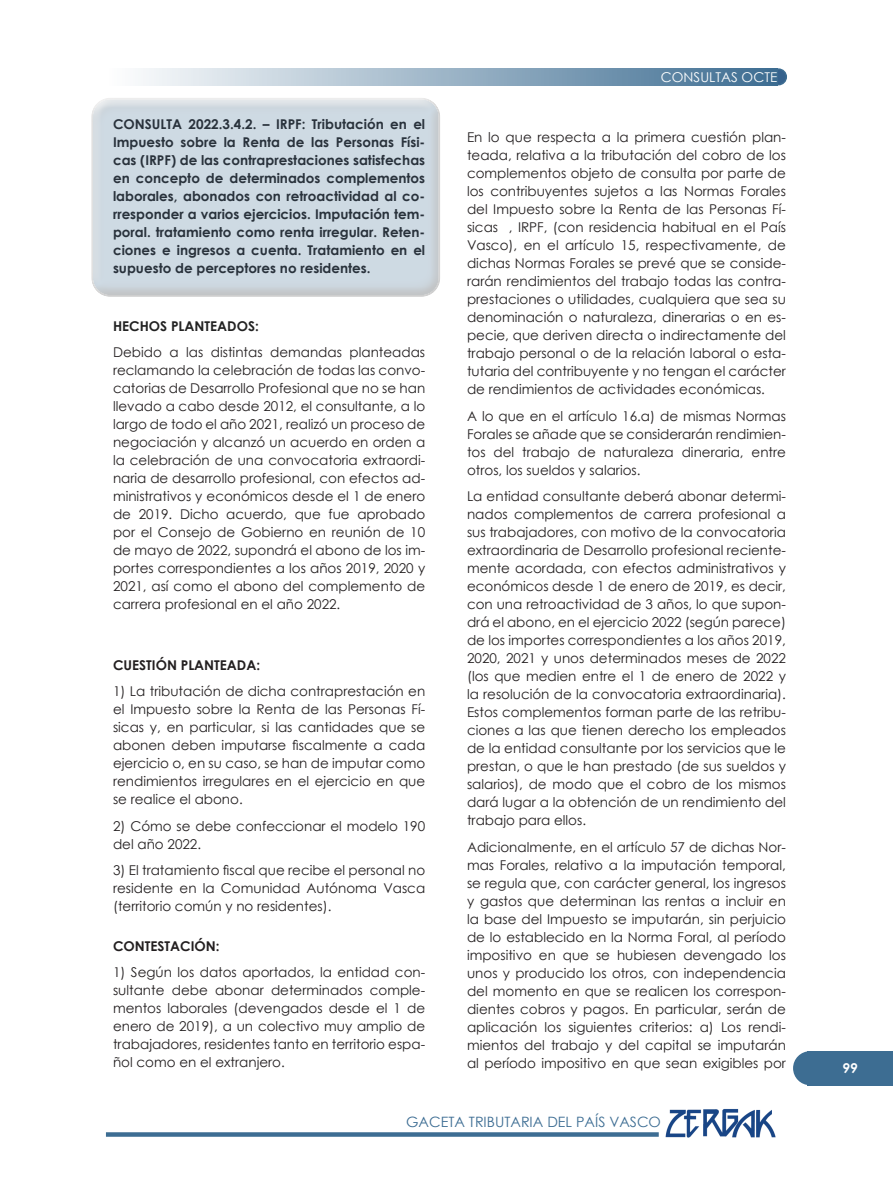
<style>
.page{position:relative;width:893px;height:1191px;background:#fff}
.page>*{position:absolute;margin:0;border:0;box-sizing:border-box;transform-origin:0 0}
.t1{font:14.25px "Century Gothic";color:#3d6d93}
.t2{font:13.5px/18px "Century Gothic";color:#231f20;text-align:justify}
.t3{font:700 13.5px/18px "Century Gothic";color:#231f20;text-align:justify}
.t4{font:700 13.5px "Century Gothic";color:#222}
.t5{font:13.5px "Century Gothic";color:#fff}
.t6{font:italic 700 13.5px "Century Gothic";color:#fff}
</style>
<div class="page">
<div style="left:793px;top:1051px;width:85px;height:34px;background:#3d6d92;border-radius:17px"></div>
<div style="left:808px;top:1051px;width:85px;height:34px;background:#3d6d92"></div>
<img style="left:665px;top:1109px;width:111px;height:28px">
<svg style="left:106px;top:1132px;width:553px;height:4px;fill:#3d6d93"></svg>
<div style="left:766px;top:69px;width:20px;height:16px;background:#36628d;border-radius:8px"></div>
<div style="left:766px;top:68px;width:21px;height:17px;border:2px solid #3c6c91;border-radius:8px"></div>
<div style="left:106px;top:68px;width:671px;height:17px;background:linear-gradient(to right,#fff,#3d6d91)"></div>
<div style="left:89px;top:95px;width:351px;height:192px;background:#fff;opacity:.75"></div>
<div style="left:89px;top:102px;width:351px;height:195px;background:#231f20;opacity:.75"></div>
<p class="t3" style="left:113px;top:115px;width:314px">CONSULTA 2022.3.4.2. – IRPF: Tributación en el Impuesto sobre la Renta de las Personas Físi&shy;cas (IRPF) de las contraprestaciones satisfechas en concepto de determinados complementos laborales, abonados con retroactividad al co&shy;rresponder a varios ejercicios. Imputación tem&shy;poral. tratamiento como renta irregular. Reten&shy;ciones e ingresos a cuenta. Tratamiento en el supuesto de perceptores no residentes.</p>
<p class="t4" style="left:113px;top:315px;width:147px">HECHOS PLANTEADOS:</p>
<p class="t2" style="left:113px;top:343px;width:314px">Debido a las distintas demandas planteadas reclamando la celebración de todas las convo&shy;catorias de Desarrollo Profesional que no se han llevado a cabo desde 2012, el consultante, a lo largo de todo el año 2021, realizó un proceso de negociación y alcanzó un acuerdo en orden a la celebración de una convocatoria extraordi&shy;naria de desarrollo profesional, con efectos ad&shy;ministrativos y económicos desde el 1 de enero de 2019. Dicho acuerdo, que fue aprobado por el Consejo de Gobierno en reunión de 10 de mayo de 2022, supondrá el abono de los im&shy;portes correspondientes a los años 2019, 2020 y 2021, así como el abono del complemento de carrera profesional en el año 2022.</p>
<p class="t3" style="left:113px;top:655px;width:149px">CUESTIÓN PLANTEADA:</p>
<p class="t2" style="left:113px;top:682px;width:314px">1) La tributación de dicha contraprestación en el Impuesto sobre la Renta de las Personas Fí&shy;sicas y, en particular, si las cantidades que se abonen deben imputarse fiscalmente a cada ejercicio o, en su caso, se han de imputar como rendimientos irregulares en el ejercicio en que se realice el abono.</p>
<p class="t2" style="left:113px;top:817px;width:314px">2) Cómo se debe confeccionar el modelo 190 del año 2022.</p>
<p class="t2" style="left:113px;top:861px;width:314px">3) El tratamiento fiscal que recibe el personal no residente en la Comunidad Autónoma Vasca (territorio común y no residentes).</p>
<p class="t3" style="left:113px;top:936px;width:108px">CONTESTACIÓN:</p>
<p class="t2" style="left:113px;top:963px;width:314px">1) Según los datos aportados, la entidad con&shy;sultante debe abonar determinados comple&shy;mentos laborales (devengados desde el 1 de enero de 2019), a un colectivo muy amplio de trabajadores, residentes tanto en territorio espa&shy;ñol como en el extranjero.</p>
<p class="t5" style="left:661px;top:68px;width:118px">CONSULTAS OCTE</p>
<p class="t2" style="left:467px;top:128px;width:320px">En lo que respecta a la primera cuestión plan&shy;teada, relativa a la tributación del cobro de los complementos objeto de consulta por parte de los contribuyentes sujetos a las Normas Forales del Impuesto sobre la Renta de las Personas Fí&shy;sicas , IRPF, (con residencia habitual en el País Vasco), en el artículo 15, respectivamente, de dichas Normas Forales se prevé que se conside&shy;rarán rendimientos del trabajo todas las contra&shy;prestaciones o utilidades, cualquiera que sea su denominación o naturaleza, dinerarias o en es&shy;pecie, que deriven directa o indirectamente del trabajo personal o de la relación laboral o esta&shy;tutaria del contribuyente y no tengan el carácter de rendimientos de actividades económicas.</p>
<p class="t2" style="left:467px;top:406px;width:320px">A lo que en el artículo 16.a) de mismas Normas Forales se añade que se considerarán rendimien&shy;tos del trabajo de naturaleza dineraria, entre otros, los sueldos y salarios.</p>
<p class="t2" style="left:467px;top:487px;width:320px">La entidad consultante deberá abonar determi&shy;nados complementos de carrera profesional a sus trabajadores, con motivo de la convocatoria extraordinaria de Desarrollo profesional reciente&shy;mente acordada, con efectos administrativos y económicos desde 1 de enero de 2019, es decir, con una retroactividad de 3 años, lo que supon&shy;drá el abono, en el ejercicio 2022 (según parece) de los importes correspondientes a los años 2019, 2020, 2021 y unos determinados meses de 2022 (los que medien entre el 1 de enero de 2022 y la resolución de la convocatoria extraordinaria).<br>Estos complementos forman parte de las retribu&shy;ciones a las que tienen derecho los empleados de la entidad consultante por los servicios que le prestan, o que le han prestado (de sus sueldos y salarios), de modo que el cobro de los mismos dará lugar a la obtención de un rendimiento del trabajo para ellos.</p>
<p class="t2" style="left:467px;top:837px;width:320px">Adicionalmente, en el artículo 57 de dichas Nor&shy;mas Forales, relativo a la imputación temporal, se regula que, con carácter general, los ingresos y gastos que determinan las rentas a incluir en la base del Impuesto se imputarán, sin perjuicio de lo establecido en la Norma Foral, al período impositivo en que se hubiesen devengado los unos y producido los otros, con independencia del momento en que se realicen los correspon&shy;dientes cobros y pagos. En particular, serán de aplicación los siguientes criterios: a) Los rendi&shy;mientos del trabajo y del capital se imputarán al período impositivo en que sean exigibles por</p>
<p class="t1" style="left:406px;top:1111px;width:256px">GACETA TRIBUTARIA DEL PAÍS VASCO</p>
<p class="t6" style="left:842px;top:1058px;width:17px">99</p>
</div>
